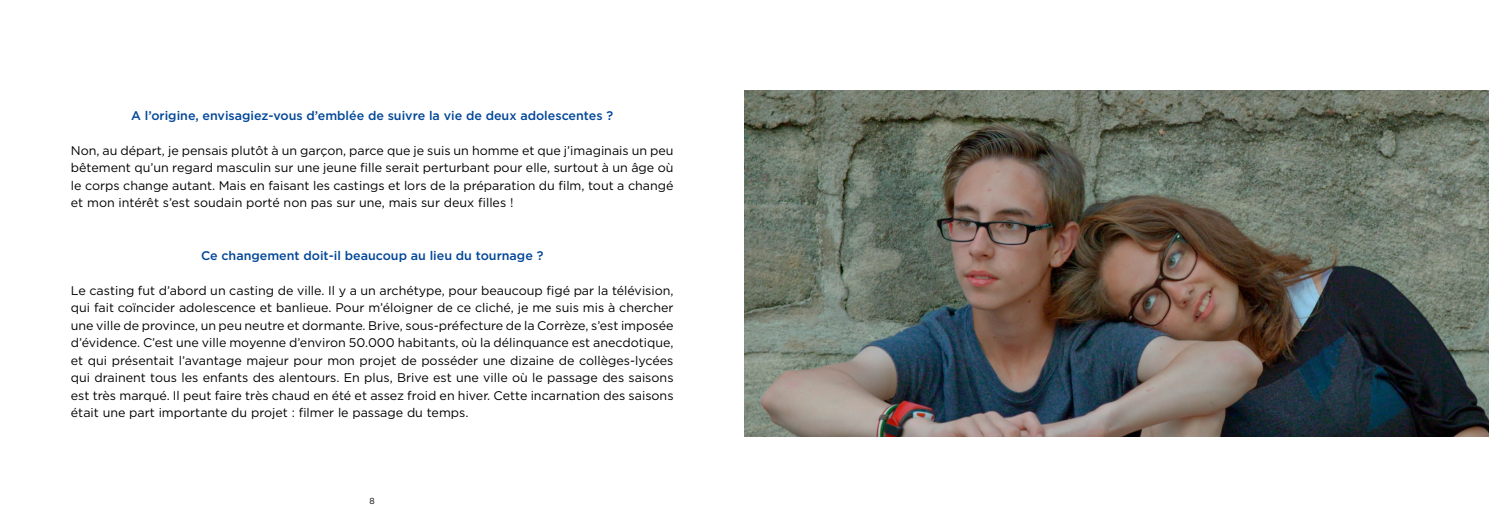
<style>
.page{position:relative;width:1489px;height:527px;background:#fff}
.page>*{position:absolute;margin:0;border:0;box-sizing:border-box;transform-origin:0 0}
.t1{font:12.5px/17.5px "Gotham";color:#000;text-align:justify}
.t2{font:500 12.5px "Gotham";color:#004698}
.t3{font:8.75px "Gotham";color:#000;scale:.95 1}
</style>
<div class="page">
<img style="left:745px;top:90px;width:743px;height:346px">
<p class="t2" style="left:131px;top:107px;width:483px">A l’origine, envisagiez-vous d’emblée de suivre la vie de deux adolescentes ?</p>
<p class="t1" style="left:71px;top:141px;width:604px">Non, au départ, je pensais plutôt à un garçon, parce que je suis un homme et que j’imaginais un peu bêtement qu’un regard masculin sur une jeune fille serait perturbant pour elle, surtout à un âge où le corps change autant. Mais en faisant les castings et lors de la préparation du film, tout a changé et mon intérêt s’est soudain porté non pas sur une, mais sur deux filles !</p>
<p class="t2" style="left:201px;top:247px;width:344px">Ce changement doit-il beaucoup au lieu du tournage ?</p>
<p class="t1" style="left:71px;top:281px;width:604px">Le casting fut d’abord un casting de ville. Il y a un archétype, pour beaucoup figé par la télévision, qui fait coïncider adolescence et banlieue. Pour m’éloigner de ce cliché, je me suis mis à chercher une ville de province, un peu neutre et dormante. Brive, sous-préfecture de la Corrèze, s’est imposée d’évidence. C’est une ville moyenne d’environ 50.000 habitants, où la délinquance est anecdotique, et qui présentait l’avantage majeur pour mon projet de posséder une dizaine de collèges-lycées qui drainent tous les enfants des alentours. En plus, Brive est une ville où le passage des saisons est très marqué. Il peut faire très chaud en été et assez froid en hiver. Cette incarnation des saisons était une part importante du projet : filmer le passage du temps.</p>
<p class="t3" style="left:369px;top:494px;width:7px">8</p>
</div>
